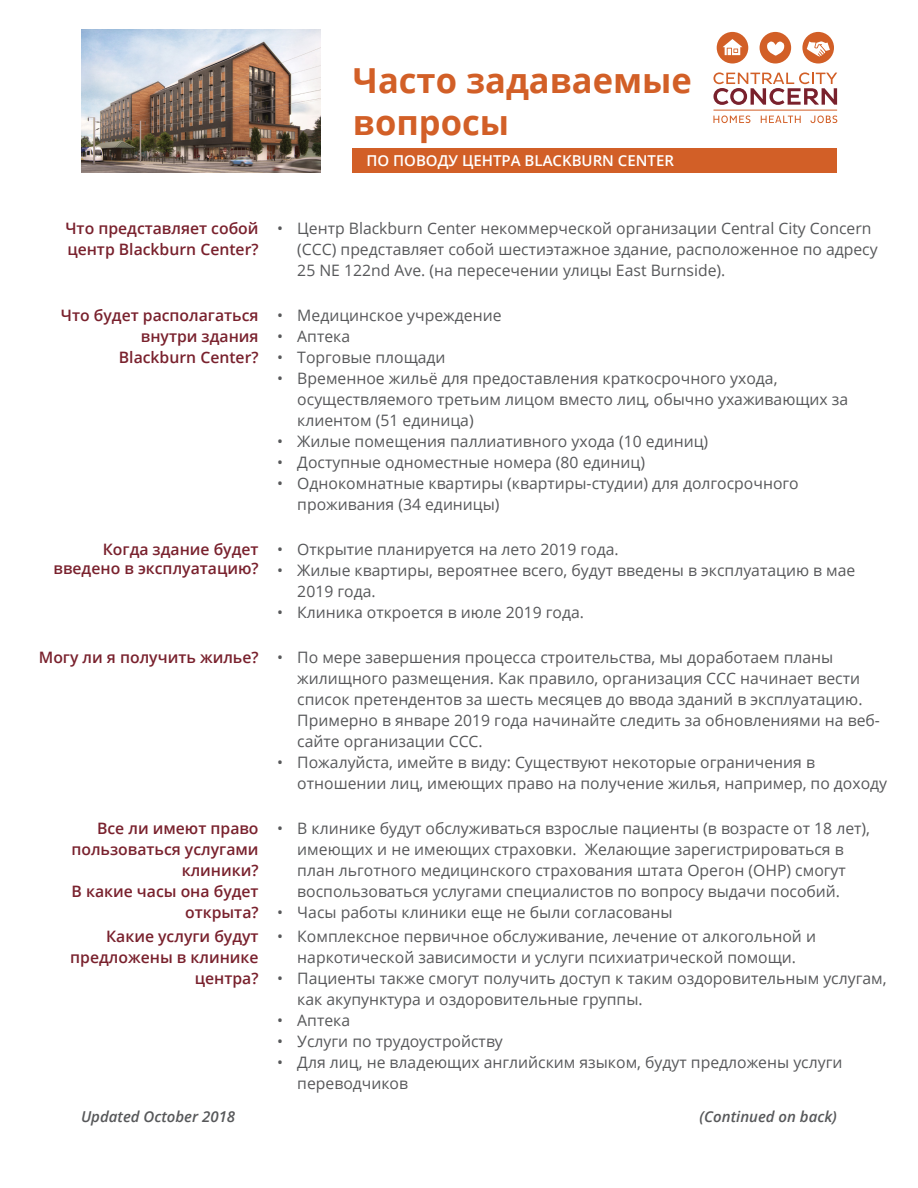
<style>
.page{position:relative;width:918px;height:1188px;background:#fff}
.page>*{position:absolute;margin:0;border:0;box-sizing:border-box;transform-origin:0 0}
.t1{font:700 34.5px/41.4px "Open Sans";color:#d25f27}
.t2{font:15.75px/21px "Open Sans";color:#57585a}
.t3{font:600 15.75px/21px "Open Sans";color:#79212d;text-align:right}
.t4{font:italic 600 15px "Open Sans";color:#57585a}
.t5{font:600 15px "Open Sans";color:#fff}
</style>
<div class="page">
<img style="left:81px;top:29px;width:240px;height:144px">
<div style="left:353px;top:149px;width:484px;height:24px;background:#d25f27"></div>
<svg style="left:713px;top:72px;width:124px;height:33px"></svg>
<hr style="left:714px;top:110px;width:123px;height:1px;background:#d25f27">
<svg style="left:713px;top:116px;width:37px;height:7px"></svg>
<svg style="left:761px;top:116px;width:40px;height:7px"></svg>
<svg style="left:810px;top:116px;width:27px;height:7px"></svg>
<svg style="left:760px;top:32px;width:31px;height:32px"></svg>
<svg style="left:802px;top:32px;width:32px;height:32px"></svg>
<svg style="left:717px;top:32px;width:31px;height:32px"></svg>
<p class="t1" style="left:353px;top:59px;width:340px">Часто задаваемые вопросы</p>
<p class="t5" style="left:366px;top:151px;width:309px">ПО ПОВОДУ ЦЕНТРА BLACKBURN CENTER</p>
<p class="t3" style="left:65px;top:218px;width:195px;text-align:left">Что представляет собой центр Blackburn Center?</p>
<p class="t2" style="left:297px;top:217px;width:582px;text-indent:-20px">• Центр Blackburn Center некоммерческой организации Central City Concern (CCC) представляет собой шестиэтажное здание, расположенное по адресу<br>25 NE 122nd Ave. (на пересечении улицы East Burnside).</p>
<p class="t3" style="left:61px;top:305px;width:199px">Что будет располагаться внутри здания<br>Blackburn Center?</p>
<p class="t2" style="left:277px;top:304px;width:226px">• Медицинское учреждение</p>
<p class="t2" style="left:277px;top:325px;width:75px">• Аптека</p>
<p class="t2" style="left:277px;top:346px;width:170px">• Торговые площади</p>
<p class="t2" style="left:297px;top:367px;width:552px;text-indent:-20px">• Временное жильё для предоставления краткосрочного ухода, осуществляемого третьим лицом вместо лиц, обычно ухаживающих за клиентом (51 единица)</p>
<p class="t2" style="left:277px;top:430px;width:433px">• Жилые помещения паллиативного ухода (10 единиц)</p>
<p class="t2" style="left:277px;top:451px;width:369px">• Доступные одноместные номера (80 единиц)</p>
<p class="t2" style="left:297px;top:472px;width:503px;text-indent:-20px">• Однокомнатные квартиры (квартиры-студии) для долгосрочного проживания (34 единицы)</p>
<p class="t3" style="left:54px;top:540px;width:207px;line-height:18.9px">Когда здание будет введено в эксплуатацию?</p>
<p class="t2" style="left:277px;top:539px;width:343px">• Открытие планируется на лето 2019 года.</p>
<p class="t2" style="left:297px;top:560px;width:560px;text-indent:-20px">• Жилые квартиры, вероятнее всего, будут введены в эксплуатацию в мае<br>2019 года.</p>
<p class="t2" style="left:277px;top:602px;width:308px">• Клиника откроется в июле 2019 года.</p>
<p class="t3" style="left:39px;top:647px;width:221px">Могу ли я получить жилье?</p>
<p class="t2" style="left:297px;top:647px;width:584px;text-indent:-20px">• По мере завершения процесса строительства, мы доработаем планы жилищного размещения. Как правило, организация ССС начинает вести список претендентов за шесть месяцев до ввода зданий в эксплуатацию.<br>Примерно в январе 2019 года начинайте следить за обновлениями на веб&shy;сайте организации CCC.</p>
<p class="t2" style="left:297px;top:752px;width:591px;text-indent:-20px">• Пожалуйста, имейте в виду: Существуют некоторые ограничения в отношении лиц, имеющих право на получение жилья, например, по доходу</p>
<p class="t3" style="left:71px;top:818px;width:189px">Все ли имеют право пользоваться услугами клиники?<br>В какие часы она будет открыта?</p>
<p class="t2" style="left:297px;top:818px;width:574px;text-indent:-20px">• В клинике будут обслуживаться взрослые пациенты (в возрасте от 18 лет), имеющих и не имеющих страховки. Желающие зарегистрироваться в план льготного медицинского страхования штата Орегон (OHP) смогут воспользоваться услугами специалистов по вопросу выдачи пособий.</p>
<p class="t2" style="left:277px;top:902px;width:397px">• Часы работы клиники еще не были согласованы</p>
<p class="t3" style="left:70px;top:926px;width:190px">Какие услуги будут предложены в клинике центра?</p>
<p class="t2" style="left:277px;top:926px;width:540px;text-align:center">• Комплексное первичное обслуживание, лечение от алкогольной и наркотической зависимости и услуги психиатрической помощи.</p>
<p class="t2" style="left:297px;top:968px;width:591px;text-indent:-20px">• Пациенты также смогут получить доступ к таким оздоровительным услугам, как акупунктура и оздоровительные группы.</p>
<p class="t2" style="left:277px;top:1010px;width:75px">• Аптека</p>
<p class="t2" style="left:277px;top:1031px;width:227px">• Услуги по трудоустройству</p>
<p class="t2" style="left:297px;top:1052px;width:547px;text-indent:-20px">• Для лиц, не владеющих английским языком, будут предложены услуги переводчиков</p>
<p class="t4" style="left:81px;top:1106px;width:156px">Updated October 2018</p>
<p class="t4" style="left:700px;top:1106px;width:139px">(Continued on back)</p>
</div>
